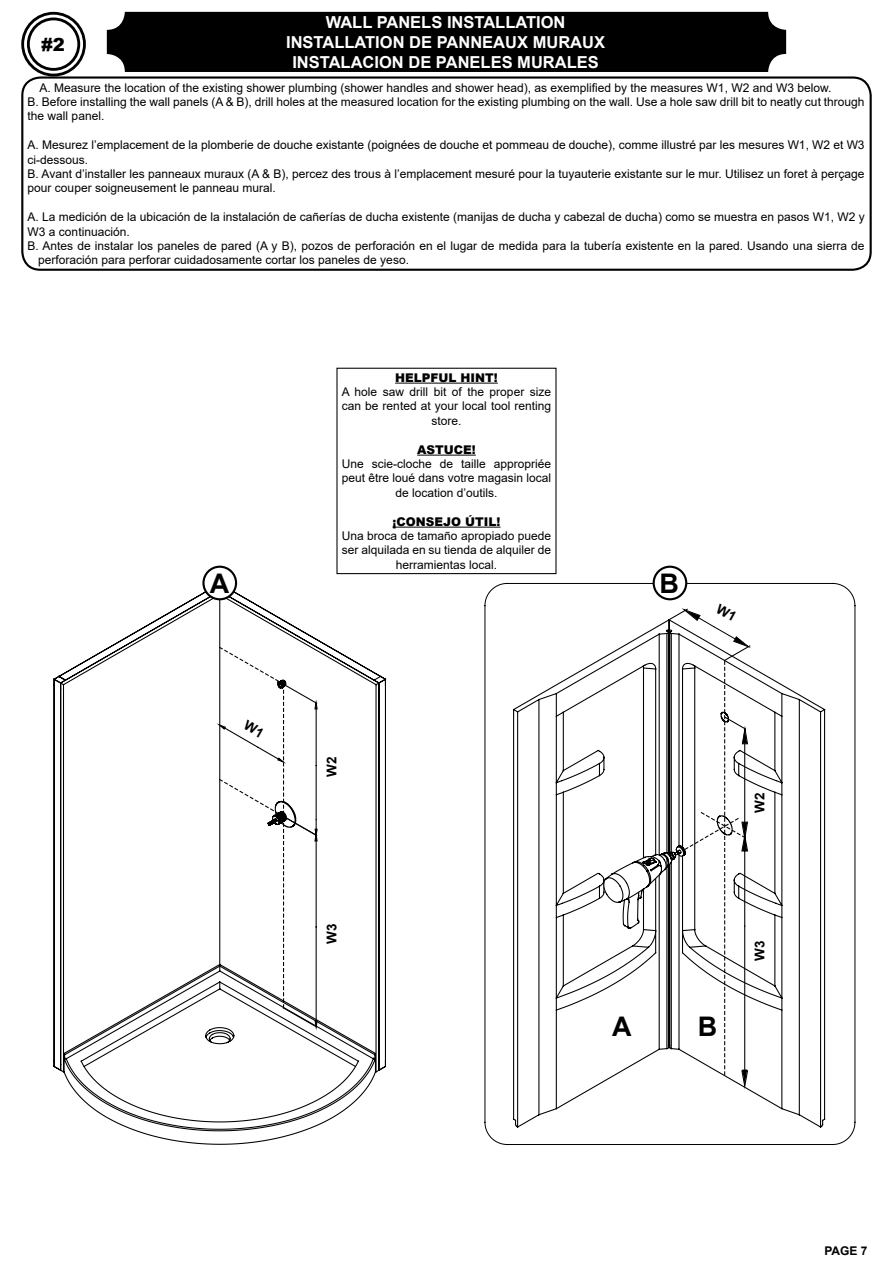
<style>
.page{position:relative;width:893px;height:1263px;background:#fff}
.page>*{position:absolute;margin:0;border:0;box-sizing:border-box;transform-origin:0 0}
.t1{font:700 27px "Arial";color:#000}
.t2{font:900 18px "Arial";color:#000}
.t3{font:700 16.5px/19.8px "Arial";color:#fff;text-align:center}
.t4{font:700 13.5px "Arial";color:#000}
.t5{font:12px/14.4px "Arial";color:#000;text-align:center}
.t6{font:900 12px "Arial";color:#000}
.t7{font:700 12px "Arial";color:#000}
</style>
<div class="page">
<svg style="left:53px;top:582px;width:334px;height:491px"></svg>
<svg style="left:63px;top:963px;width:314px;height:182px"></svg>
<div style="left:323px;top:757px;width:18px;height:20px;background:#fff"></div>
<div style="left:323px;top:924px;width:18px;height:20px;background:#fff"></div>
<div style="left:21px;top:12px;width:65px;height:64px;border:3px solid #000;border-radius:50%"></div>
<div style="left:27px;top:18px;width:53px;height:53px;border:3px solid #000;border-radius:50%"></div>
<div style="left:21px;top:76px;width:851px;height:195px;border:2px solid #000;border-radius:18px"></div>
<div style="left:107px;top:12px;width:679px;height:60px;background:#000;border-radius:18px"></div>
<hr style="left:395px;top:383px;width:103px;height:1px;background:#000">
<hr style="left:417px;top:455px;width:59px;height:1px;background:#000">
<hr style="left:392px;top:527px;width:108px;height:1px;background:#000">
<div style="left:336px;top:368px;width:220px;height:206px;border:1px solid #000"></div>
<div style="left:203px;top:567px;width:33px;height:32px;background:#fff;border-radius:50%"></div>
<div style="left:202px;top:566px;width:35px;height:34px;border:2px solid #000;border-radius:50%"></div>
<svg style="left:484px;top:583px;width:371px;height:562px"></svg>
<svg style="left:512px;top:618px;width:314px;height:510px"></svg>
<div style="left:654px;top:567px;width:32px;height:32px;background:#fff;border-radius:50%"></div>
<div style="left:653px;top:566px;width:34px;height:34px;border:2px solid #000;border-radius:50%"></div>
<svg style="left:214px;top:646px;width:104px;height:387px"></svg>
<svg style="left:603px;top:600px;width:148px;height:492px"></svg>
<h3 class="t3" style="left:286px;top:13px;width:320px">WALL PANELS INSTALLATION<br>INSTALLATION DE PANNEAUX MURAUX<br>INSTALACION DE PANELES MURALES</h3>
<h2 class="t2" style="left:41px;top:31px;width:25px">#2</h2>
<p class="t5" style="left:28px;top:80px;width:838px;text-align:left;text-indent:12px">A. Measure the location of the existing shower plumbing (shower handles and shower head), as exemplified by the measures W1, W2 and W3 below.<br>B. Before installing the wall panels (A &amp; B), drill holes at the measured location for the existing plumbing on the wall. Use a hole saw drill bit to neatly cut through the wall panel.</p>
<p class="t5" style="left:28px;top:138px;width:838px;text-align:left">A. Mesurez l’emplacement de la plomberie de douche existante (poignées de douche et pommeau de douche), comme illustré par les mesures W1, W2 et W3 ci-dessous.<br>B. Avant d’installer les panneaux muraux (A &amp; B), percez des trous à l’emplacement mesuré pour la tuyauterie existante sur le mur. Utilisez un foret à perçage pour couper soigneusement le panneau mural.</p>
<p class="t5" style="left:28px;top:210px;width:839px">A. La medición de la ubicación de la instalación de cañerías de ducha existente (manijas de ducha y cabezal de ducha) como se muestra en pasos W1, W2 y</p>
<p class="t5" style="left:28px;top:224px;width:104px">W3 a continuación.</p>
<p class="t5" style="left:28px;top:238px;width:838px">B. Antes de instalar los paneles de pared (A y B), pozos de perforación en el lugar de medida para la tubería existente en la pared. Usando una sierra de</p>
<p class="t5" style="left:38px;top:253px;width:372px">perforación para perforar cuidadosamente cortar los paneles de yeso.</p>
<p class="t6" style="left:395px;top:369px;width:104px">HELPFUL HINT!</p>
<p class="t5" style="left:342px;top:384px;width:211px">A hole saw drill bit of the proper size can be rented at your local tool renting store.</p>
<p class="t6" style="left:417px;top:441px;width:60px">ASTUCE!</p>
<p class="t5" style="left:342px;top:456px;width:211px">Une scie-cloche de taille appropriée peut être loué dans votre magasin local de location d’outils.</p>
<p class="t6" style="left:392px;top:513px;width:109px">¡CONSEJO ÚTIL!</p>
<p class="t5" style="left:342px;top:528px;width:211px">Una broca de tamaño apropiado puede ser alquilada en su tienda de alquiler de herramientas local.</p>
<h1 class="t1" style="left:210px;top:564px;width:21px">A</h1>
<h1 class="t1" style="left:659px;top:564px;width:21px">B</h1>
<p class="t4" style="left:322px;top:777px;width:22px;rotate:-90deg">W2</p>
<p class="t4" style="left:322px;top:944px;width:22px;rotate:-90deg">W3</p>
<p class="t4" style="left:750px;top:812px;width:22px;rotate:-90deg">W2</p>
<h1 class="t1" style="left:612px;top:1007px;width:21px">A</h1>
<h1 class="t1" style="left:698px;top:1007px;width:21px">B</h1>
<p class="t4" style="left:750px;top:961px;width:22px;rotate:-90deg">W3</p>
<p class="t7" style="left:824px;top:1242px;width:45px">PAGE 7</p>
</div>
